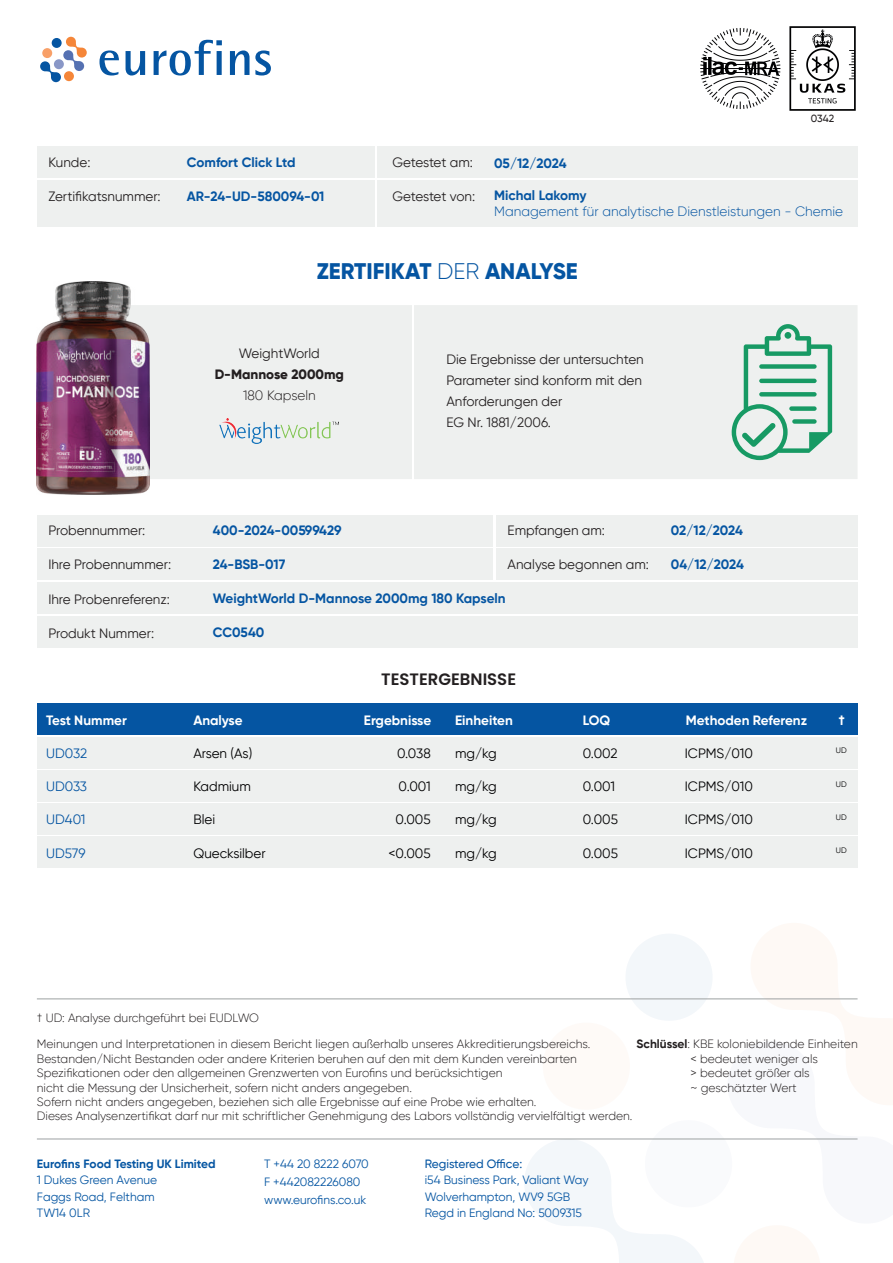
<style>
.page{position:relative;width:893px;height:1263px;background:#fff}
.page>*{position:absolute;margin:0;border:0;box-sizing:border-box;transform-origin:0 0}
.t1{font:800 22.5px "Gilroy";color:#0555a2}
.t2{font:600 16.5px "Poppins";color:#231f20}
.t3{font:13.5px/21px "Gilroy";color:#231f20}
.t4{font:700 13.5px "Gilroy";color:#0555a2}
.t5{font:13.5px "Gilroy";color:#000001}
.t6{font:700 13.5px "Gilroy";color:#fff}
.t7{font:300 13.5px "Gilroy";color:#0555a2}
.t8{font:13.5px "Gilroy";letter-spacing:-.02em;color:#231f20}
.t9{font:13.5px "Gilroy";color:#0555a2}
.t10{font:800 13.5px "Gilroy";color:#231f20}
.t11{font:300 13.5px "Gilroy";color:#231f20}
.t12{font:300 12px/14.4px "Gilroy";color:#231f20}
.t13{font:12px/16.5px "Gilroy";color:#0555a2}
.t14{font:700 12px "Gilroy";color:#0555a2}
.t15{font:500 12px "Gilroy";color:#0555a2}
.t16{font:500 10.35px "Gilroy";color:#231f20}
.t17{font:7.8px "Gilroy";color:#000001}
.s1{font-weight:300}
.s2{font-weight:700}
</style>
<div class="page">
<div style="left:645px;top:1120px;width:87px;height:87px;background:#f9fafc;border-radius:50%"></div>
<svg style="left:524px;top:1139px;width:183px;height:124px"></svg>
<svg style="left:727px;top:998px;width:131px;height:142px"></svg>
<div style="left:543px;top:1022px;width:87px;height:88px;background:#fefaf7;border-radius:50%"></div>
<div style="left:625px;top:933px;width:88px;height:88px;background:#f3f7fa;border-radius:50%"></div>
<div style="left:37px;top:147px;width:820px;height:31px;background:#eef0ef"></div>
<div style="left:149px;top:305px;width:708px;height:174px;background:#eef0ef"></div>
<div style="left:37px;top:180px;width:820px;height:47px;background:#eef0ef"></div>
<div style="left:37px;top:515px;width:820px;height:31px;background:#eef0ef"></div>
<div style="left:37px;top:549px;width:820px;height:31px;background:#eef0ef"></div>
<div style="left:37px;top:583px;width:820px;height:31px;background:#eef0ef"></div>
<div style="left:37px;top:617px;width:820px;height:31px;background:#eef0ef"></div>
<div style="left:37px;top:704px;width:820px;height:31px;background:#0555a2"></div>
<div style="left:37px;top:737px;width:820px;height:31px;background:#eef0ef"></div>
<div style="left:37px;top:770px;width:820px;height:31px;background:#eef0ef"></div>
<div style="left:37px;top:803px;width:820px;height:32px;background:#eef0ef"></div>
<div style="left:37px;top:837px;width:820px;height:31px;background:#eef0ef"></div>
<hr style="left:412px;top:298px;width:2px;height:190px;background:#fff">
<hr style="left:493px;top:515px;width:2px;height:67px;background:#fff">
<hr style="left:376px;top:146px;width:1px;height:82px;background:#fff">
<img style="left:220px;top:418px;width:119px;height:25px">
<svg style="left:40px;top:37px;width:47px;height:45px"></svg>
<div style="left:64px;top:71px;width:10px;height:10px;background:#f58639;border-radius:50%"></div>
<div style="left:42px;top:48px;width:10px;height:10px;background:#f8a068;border-radius:50%"></div>
<div style="left:52px;top:38px;width:10px;height:10px;background:#0555a2;border-radius:50%"></div>
<svg style="left:100px;top:50px;width:19px;height:26px"></svg>
<svg style="left:126px;top:51px;width:19px;height:25px"></svg>
<svg style="left:154px;top:40px;width:68px;height:36px"></svg>
<svg style="left:230px;top:50px;width:41px;height:26px"></svg>
<img style="left:700px;top:26px;width:156px;height:85px">
<hr style="left:37px;top:998px;width:820px;height:1px;background:#9da1a2">
<hr style="left:37px;top:1138px;width:820px;height:1px;background:#9da1a2">
<svg style="left:732px;top:324px;width:100px;height:136px"></svg>
<img style="left:37px;top:282px;width:112px;height:212px">
<p class="t3" style="left:48px;top:152px;width:44px">Kunde:</p>
<p class="t3" style="left:48px;top:185px;width:114px">Zertifikatsnummer:</p>
<p class="t4" style="left:187px;top:154px;width:110px">Comfort Click Ltd</p>
<p class="t4" style="left:187px;top:188px;width:139px">AR-24-UD-580094-01</p>
<p class="t8" style="left:393px;top:154px;width:82px">Getestet am:</p>
<p class="t8" style="left:393px;top:188px;width:84px">Getestet von:</p>
<p class="t4" style="left:494px;top:155px;width:74px">05/12/2024</p>
<p class="t16" style="left:811px;top:112px;width:25px">0342</p>
<p class="t4" style="left:494px;top:187px;width:94px">Michal Lakomy</p>
<p class="t7" style="left:494px;top:203px;width:350px">Management für analytische Dienstleistungen - Chemie</p>
<h1 class="t1" style="left:317px;top:257px;width:262px">ZERTIFIKAT <span class="s1">DER</span> ANALYSE</h1>
<p class="t3" style="left:239px;top:342px;width:83px">WeightWorld</p>
<p class="t10" style="left:215px;top:366px;width:131px">D-Mannose 2000mg</p>
<p class="t11" style="left:243px;top:387px;width:74px">180 Kapseln</p>
<p class="t3" style="left:446px;top:349px;width:199px">Die Ergebnisse der untersuchten<br>Parameter sind konform mit den<br>Anforderungen der<br>EG Nr. 1881/2006.</p>
<p class="t3" style="left:48px;top:520px;width:99px">Probennummer:</p>
<p class="t3" style="left:48px;top:554px;width:124px">Ihre Probennummer:</p>
<p class="t3" style="left:48px;top:588px;width:123px">Ihre Probenreferenz:</p>
<p class="t3" style="left:48px;top:622px;width:107px">Produkt Nummer:</p>
<p class="t4" style="left:213px;top:522px;width:130px">400-2024-00599429</p>
<p class="t4" style="left:671px;top:522px;width:74px">02/12/2024</p>
<p class="t4" style="left:213px;top:556px;width:74px">24-BSB-017</p>
<p class="t4" style="left:671px;top:556px;width:74px">04/12/2024</p>
<p class="t4" style="left:213px;top:590px;width:294px">WeightWorld D-Mannose 2000mg 180 Kapseln</p>
<p class="t4" style="left:213px;top:624px;width:53px">CC0540</p>
<p class="t3" style="left:508px;top:520px;width:99px">Empfangen am:</p>
<p class="t3" style="left:508px;top:554px;width:143px">Analyse begonnen am:</p>
<h2 class="t2" style="left:381px;top:670px;width:136px">TESTERGEBNISSE</h2>
<p class="t6" style="left:46px;top:711px;width:82px">Test Nummer</p>
<p class="t6" style="left:193px;top:711px;width:51px">Analyse</p>
<p class="t6" style="left:364px;top:711px;width:69px">Ergebnisse</p>
<p class="t6" style="left:455px;top:711px;width:59px">Einheiten</p>
<p class="t6" style="left:583px;top:711px;width:29px">LOQ</p>
<p class="t6" style="left:686px;top:711px;width:123px">Methoden Referenz</p>
<p class="t6" style="left:838px;top:711px;width:8px">†</p>
<p class="t5" style="left:193px;top:745px;width:60px">Arsen (As)</p>
<p class="t5" style="left:455px;top:745px;width:43px">mg/kg</p>
<p class="t5" style="left:583px;top:745px;width:36px">0.002</p>
<p class="t5" style="left:685px;top:745px;width:70px">ICPMS/010</p>
<p class="t17" style="left:836px;top:746px;width:12px">UD</p>
<p class="t5" style="left:193px;top:778px;width:59px">Kadmium</p>
<p class="t5" style="left:455px;top:778px;width:43px">mg/kg</p>
<p class="t5" style="left:583px;top:778px;width:34px">0.001</p>
<p class="t5" style="left:685px;top:778px;width:70px">ICPMS/010</p>
<p class="t17" style="left:836px;top:779px;width:12px">UD</p>
<p class="t5" style="left:193px;top:811px;width:23px">Blei</p>
<p class="t5" style="left:455px;top:811px;width:43px">mg/kg</p>
<p class="t5" style="left:583px;top:811px;width:37px">0.005</p>
<p class="t5" style="left:685px;top:811px;width:70px">ICPMS/010</p>
<p class="t17" style="left:836px;top:812px;width:12px">UD</p>
<p class="t5" style="left:193px;top:845px;width:74px">Quecksilber</p>
<p class="t5" style="left:455px;top:845px;width:43px">mg/kg</p>
<p class="t5" style="left:583px;top:845px;width:37px">0.005</p>
<p class="t5" style="left:685px;top:845px;width:70px">ICPMS/010</p>
<p class="t17" style="left:836px;top:846px;width:12px">UD</p>
<p class="t9" style="left:46px;top:745px;width:43px">UD032</p>
<p class="t9" style="left:46px;top:778px;width:42px">UD033</p>
<p class="t9" style="left:46px;top:811px;width:41px">UD401</p>
<p class="t9" style="left:46px;top:845px;width:41px">UD579</p>
<p class="t5" style="left:397px;top:745px;width:35px">0.038</p>
<p class="t5" style="left:399px;top:778px;width:34px">0.001</p>
<p class="t5" style="left:396px;top:811px;width:37px">0.005</p>
<p class="t5" style="left:389px;top:845px;width:44px">&lt;0.005</p>
<p class="t12" style="left:37px;top:1010px;width:224px">† UD: Analyse durchgeführt bei EUDLWO</p>
<p class="t12" style="left:37px;top:1037px;width:597px">Meinungen und Interpretationen in diesem Bericht liegen außerhalb unseres Akkreditierungsbereichs.<br>Bestanden/Nicht Bestanden oder andere Kriterien beruhen auf den mit dem Kunden vereinbarten Spezifikationen oder den allgemeinen Grenzwerten von Eurofins und berücksichtigen<br>nicht die Messung der Unsicherheit, sofern nicht anders angegeben.<br>Sofern nicht anders angegeben, beziehen sich alle Ergebnisse auf eine Probe wie erhalten.<br>Dieses Analysenzertifikat darf nur mit schriftlicher Genehmigung des Labors vollständig vervielfältigt werden.</p>
<p class="t12" style="left:690px;top:1037px;width:169px;text-indent:-54px"><span class="s2">Schlüssel</span>: KBE koloniebildende Einheiten &lt; bedeutet weniger als<br>&gt; bedeutet größer als<br>~ geschätzter Wert</p>
<p class="t14" style="left:37px;top:1156px;width:180px">Eurofins Food Testing UK Limited</p>
<p class="t13" style="left:37px;top:1171px;width:122px">1 Dukes Green Avenue<br>Faggs Road, Feltham<br>TW14 0LR</p>
<p class="t13" style="left:264px;top:1154px;width:106px;line-height:18px">T +44 20 8222 6070<br>F +442082226080 www.eurofins.co.uk</p>
<p class="t15" style="left:425px;top:1156px;width:99px">Registered Office:</p>
<p class="t13" style="left:425px;top:1171px;width:165px">i54 Business Park, Valiant Way<br>Wolverhampton, WV9 5GB<br>Regd in England No: 5009315</p>
</div>
